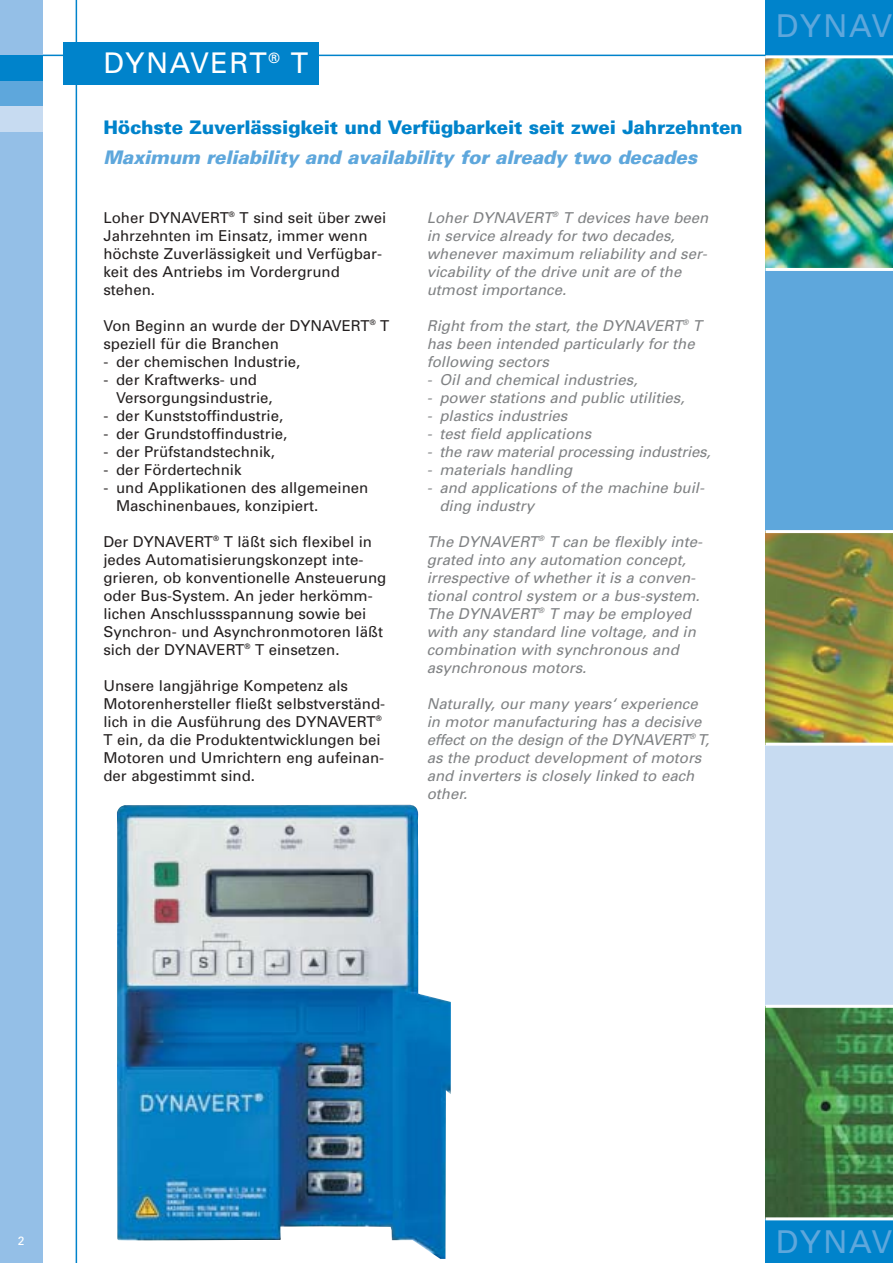
<style>
.page{position:relative;width:893px;height:1263px;background:#fff}
.page>*{position:absolute;margin:0;border:0;box-sizing:border-box;transform-origin:0 0}
.t1{font:31.5px "Univers";letter-spacing:.055em;color:#5ea7dc}
.t2{font:28.5px "Univers";letter-spacing:.055em;color:#fff}
.t3{font:900 18.75px "Univers";letter-spacing:-.015em;color:#0083cb}
.t4{font:italic 900 18.75px "Univers";letter-spacing:-.015em;color:#5ea7dc}
.t5{font:italic 15px/18px "Univers";color:#808284}
.t6{font:15px/18px "Univers";color:#231f1f}
.t7{font:12px "Univers";color:#fff}
</style>
<div class="page">
<hr style="left:0;top:55px;width:892px;height:1px;background:#0083cb">
<div style="left:0;top:0;width:42px;height:1263px;background:#94bfe7"></div>
<div style="left:765px;top:0;width:127px;height:1263px;background:#0083cb"></div>
<div style="left:765px;top:264px;width:127px;height:272px;background:#5ea7dc"></div>
<div style="left:765px;top:736px;width:127px;height:272px;background:#c7dbf1"></div>
<img style="left:765px;top:533px;width:127px;height:210px">
<hr style="left:765px;top:530px;width:127px;height:3px;background:#fff">
<hr style="left:765px;top:743px;width:127px;height:3px;background:#fff">
<hr style="left:76px;top:0;width:1px;height:1263px;background:#0083cb">
<div style="left:64px;top:43px;width:255px;height:42px;background:#0083cb"></div>
<img style="left:765px;top:58px;width:127px;height:210px">
<hr style="left:765px;top:268px;width:127px;height:3px;background:#fff">
<hr style="left:765px;top:55px;width:127px;height:3px;background:#fff">
<img style="left:765px;top:1008px;width:127px;height:209px">
<hr style="left:765px;top:1005px;width:127px;height:3px;background:#fff">
<hr style="left:765px;top:1217px;width:127px;height:3px;background:#fff">
<div style="left:0;top:55px;width:42px;height:26px;background:#0083cb"></div>
<div style="left:0;top:81px;width:42px;height:25px;background:#5ea7dc"></div>
<div style="left:0;top:106px;width:42px;height:26px;background:#c7dbf1"></div>
<img style="left:117px;top:804px;width:334px;height:455px">
<h2 class="t2" style="left:103px;top:53px;width:206px">DYNAVERT<sup>®</sup> T</h2>
<p class="t3" style="left:103px;top:121px;width:641px">Höchste Zuverlässigkeit und Verfügbarkeit seit zwei Jahrzehnten</p>
<p class="t4" style="left:103px;top:151px;width:595px">Maximum reliability and availability for already two decades</p>
<p class="t6" style="left:103px;top:210px;width:284px">Loher DYNAVERT<sup>®</sup> T sind seit über zwei<br>Jahrzehnten im Einsatz, immer wenn höchste Zuverlässigkeit und Verfügbar&shy;keit des Antriebs im Vordergrund stehen.</p>
<p class="t6" style="left:103px;top:318px;width:287px">Von Beginn an wurde der DYNAVERT<sup>®</sup> T speziell für die Branchen</p>
<p class="t6" style="left:103px;top:354px;width:198px">- der chemischen Industrie,</p>
<p class="t6" style="left:116px;top:372px;width:158px;text-indent:-13px">- der Kraftwerks- und<br>Versorgungsindustrie,</p>
<p class="t6" style="left:103px;top:408px;width:181px">- der Kunststoffindustrie,</p>
<p class="t6" style="left:103px;top:426px;width:185px">- der Grundstoffindustrie,</p>
<p class="t6" style="left:103px;top:444px;width:173px">- der Prüfstandstechnik,</p>
<p class="t6" style="left:103px;top:462px;width:140px">- der Fördertechnik</p>
<p class="t6" style="left:116px;top:480px;width:254px;text-indent:-13px">- und Applikationen des allgemeinen<br>Maschinenbaues, konzipiert.</p>
<p class="t6" style="left:103px;top:534px;width:284px">Der DYNAVERT<sup>®</sup> T läßt sich flexibel in jedes Automatisierungskonzept inte&shy;grieren, ob konventionelle Ansteuerung oder Bus-System. An jeder herkömm&shy;lichen Anschlussspannung sowie bei Synchron- und Asynchronmotoren läßt sich der DYNAVERT<sup>®</sup> T einsetzen.</p>
<p class="t6" style="left:103px;top:678px;width:283px">Unsere langjährige Kompetenz als Motorenhersteller fließt selbstverständ&shy;lich in die Ausführung des DYNAVERT<sup>® </sup>T ein, da die Produktentwicklungen bei Motoren und Umrichtern eng aufeinan&shy;der abgestimmt sind.</p>
<p class="t5" style="left:426px;top:210px;width:283px">Loher DYNAVERT<sup>®</sup> T devices have been in service already for two decades, whenever maximum reliability and ser&shy;vicability of the drive unit are of the utmost importance.</p>
<p class="t5" style="left:426px;top:318px;width:277px">Right from the start, the DYNAVERT<sup>®</sup> T has been intended particularly for the following sectors</p>
<p class="t5" style="left:426px;top:372px;width:212px">- Oil and chemical industries,</p>
<p class="t5" style="left:426px;top:390px;width:259px">- power stations and public utilities,</p>
<p class="t5" style="left:426px;top:408px;width:142px">- plastics industries</p>
<p class="t5" style="left:426px;top:426px;width:166px">- test field applications</p>
<p class="t5" style="left:426px;top:444px;width:285px">- the raw material processing industries,</p>
<p class="t5" style="left:426px;top:462px;width:147px">- materials handling</p>
<p class="t5" style="left:439px;top:480px;width:265px;text-indent:-13px">- and applications of the machine buil&shy;ding industry</p>
<p class="t5" style="left:426px;top:534px;width:276px">The DYNAVERT<sup>®</sup> T can be flexibly inte&shy;grated into any automation concept, irrespective of whether it is a conven&shy;tional control system or a bus-system.<br>The DYNAVERT<sup>®</sup> T may be employed with any standard line voltage, and in combination with synchronous and asynchronous motors.</p>
<p class="t5" style="left:426px;top:696px;width:284px">Naturally, our many years‘ experience in motor manufacturing has a decisive effect on the design of the DYNAVERT<sup>®</sup> T, as the product development of motors and inverters is closely linked to each other.</p>
<h1 class="t1" style="left:775px;top:15px;width:118px">DYNAV</h1>
<p class="t7" style="left:18px;top:1236px;width:8px">2</p>
<h1 class="t1" style="left:775px;top:1231px;width:118px">DYNAV</h1>
</div>
